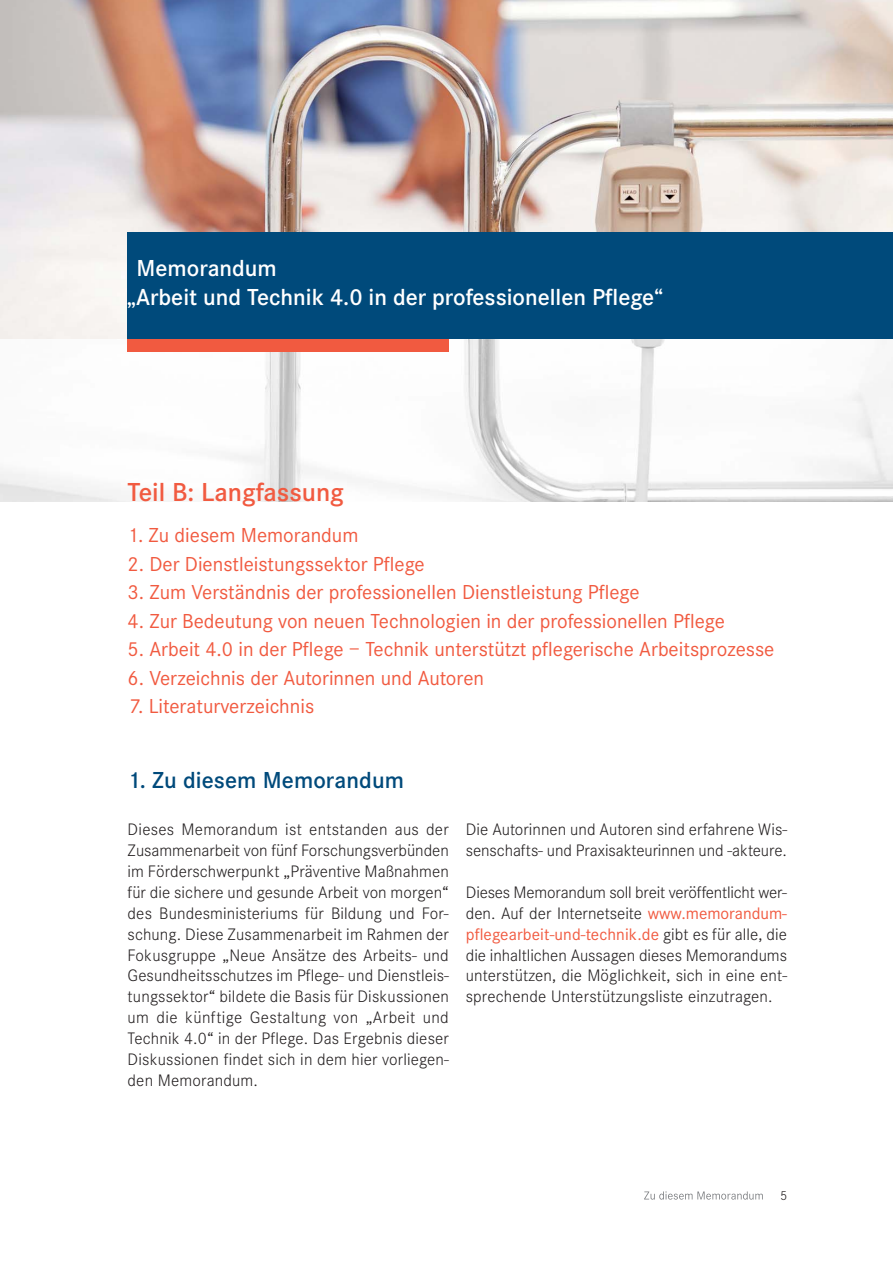
<style>
.page{position:relative;width:893px;height:1262px;background:#fff}
.page>*{position:absolute;margin:0;border:0;box-sizing:border-box;transform-origin:0 0}
.t1{font:600 27px "Corporate S";color:#f15a40}
.t2{font:600 24px/28.8px "Corporate S";color:#fff}
.t3{font:600 24px "Corporate S";letter-spacing:.005em;color:#004a7b}
.t4{font:21px "Corporate S";color:#f15a40}
.t5{font:300 17.25px/20.9px "Corporate S";letter-spacing:.01em;color:#231f20;text-align:justify}
.t6{font:300 13.5px "Corporate S";color:#231f20}
.s1{font-weight:400;color:#f15a40}
</style>
<div class="page">
<img style="left:0;top:339px;width:892px;height:162px">
<img style="left:0;top:0;width:892px;height:339px">
<div style="left:128px;top:233px;width:764px;height:106px;background:#004a7b"></div>
<svg style="left:644px;top:1191px;width:90px;height:8px"></svg>
<div style="left:128px;top:339px;width:321px;height:13px;background:#f15a40"></div>
<h2 class="t2" style="left:127px;top:256px;width:537px;text-indent:10px">Memorandum<br>„Arbeit und Technik 4.0 in der professionellen Pflege“</h2>
<h1 class="t1" style="left:128px;top:483px;width:218px">Teil B: Langfassung</h1>
<p class="t4" style="left:128px;top:528px;width:232px">1. Zu diesem Memorandum</p>
<p class="t4" style="left:128px;top:556px;width:298px">2. Der Dienstleistungssektor Pflege</p>
<p class="t4" style="left:128px;top:585px;width:513px">3. Zum Verständnis der professionellen Dienstleistung Pflege</p>
<p class="t4" style="left:128px;top:613px;width:598px">4. Zur Bedeutung von neuen Technologien in der professionellen Pflege</p>
<p class="t4" style="left:128px;top:642px;width:648px">5. Arbeit 4.0 in der Pflege – Technik unterstützt pflegerische Arbeitsprozesse</p>
<p class="t4" style="left:128px;top:670px;width:358px">6. Verzeichnis der Autorinnen und Autoren</p>
<p class="t4" style="left:130px;top:699px;width:186px">7. Literaturverzeichnis</p>
<h2 class="t3" style="left:128px;top:772px;width:278px">1. Zu diesem Memorandum</h2>
<p class="t5" style="left:128px;top:821px;width:323px">Dieses Memorandum ist entstanden aus der Zusammenarbeit von fünf Forschungsverbünden im Förderschwerpunkt „Präventive Maßnahmen für die sichere und gesunde Arbeit von morgen“ des Bundesministeriums für Bildung und For&shy;schung. Diese Zusammenarbeit im Rahmen der Fokusgruppe „Neue Ansätze des Arbeits- und Gesundheitsschutzes im Pflege- und Dienstleis&shy;tungssektor“ bildete die Basis für Diskussionen um die künftige Gestaltung von „Arbeit und Technik 4.0“ in der Pflege. Das Ergebnis dieser Diskussionen findet sich in dem hier vorliegen&shy;den Memorandum.</p>
<p class="t5" style="left:466px;top:821px;width:323px">Die Autorinnen und Autoren sind erfahrene Wis&shy;senschafts- und Praxisakteurinnen und -akteure.</p>
<p class="t5" style="left:466px;top:883px;width:323px">Dieses Memorandum soll breit veröffentlicht wer&shy;den. Auf der Internetseite <span class="s1">www.memorandum&shy;pflegearbeit-und-technik.de</span> gibt es für alle, die die inhaltlichen Aussagen dieses Memorandums unterstützen, die Möglichkeit, sich in eine ent&shy;sprechende Unterstützungsliste einzutragen.</p>
<p class="t6" style="left:780px;top:1190px;width:9px">5</p>
</div>
